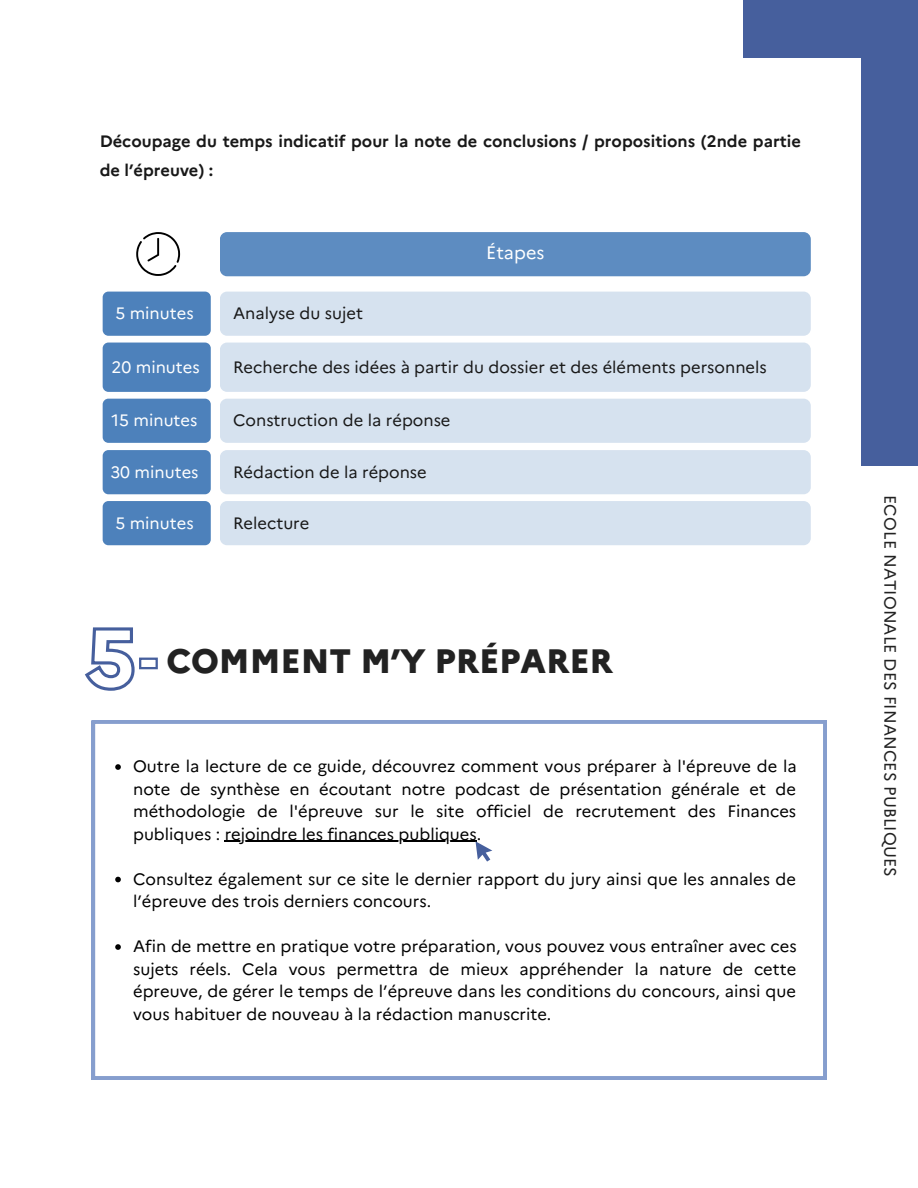
<style>
.page{position:relative;width:918px;height:1188px;background:#fff}
.page>*{position:absolute;margin:0;border:0;box-sizing:border-box;transform-origin:0 0}
.t1{font:800 33.9px "Marianne";color:#222}
.t2{font:18px "Marianne";color:#fff}
.t3{font:16.5px/22.5px "Marianne";color:#000;text-align:justify}
.t4{font:16.5px "Marianne";color:#181818}
.t5{font:700 16.5px/29.2px "Marianne";color:#181818}
.t6{font:16.5px "Marianne";color:#fff}
.t7{font:16.5px "Marianne";letter-spacing:.01em;color:#222}
</style>
<div class="page">
<svg style="left:92px;top:721px;width:734px;height:358px"></svg>
<div style="left:220px;top:399px;width:591px;height:44px;background:#d6e2ef;border-radius:7px"></div>
<div style="left:220px;top:292px;width:591px;height:44px;background:#d6e2ef;border-radius:7px"></div>
<div style="left:220px;top:232px;width:591px;height:44px;background:#5d8cc1;border-radius:7px"></div>
<div style="left:220px;top:450px;width:591px;height:44px;background:#d6e2ef;border-radius:7px"></div>
<div style="left:220px;top:343px;width:591px;height:49px;background:#d6e2ef;border-radius:7px"></div>
<div style="left:220px;top:501px;width:591px;height:44px;background:#d6e2ef;border-radius:7px"></div>
<div style="left:103px;top:399px;width:108px;height:44px;background:#4d81bb;border-radius:6px"></div>
<div style="left:103px;top:292px;width:108px;height:44px;background:#4d81bb;border-radius:6px"></div>
<div style="left:103px;top:450px;width:108px;height:44px;background:#4d81bb;border-radius:6px"></div>
<div style="left:103px;top:343px;width:108px;height:49px;background:#4d81bb;border-radius:6px"></div>
<div style="left:103px;top:501px;width:108px;height:44px;background:#4d81bb;border-radius:6px"></div>
<svg style="left:115px;top:764px;width:6px;height:6px"></svg>
<hr style="left:225px;top:841px;width:252px;height:1px;background:#000">
<svg style="left:115px;top:877px;width:6px;height:5px"></svg>
<svg style="left:115px;top:944px;width:6px;height:6px"></svg>
<svg style="left:476px;top:841px;width:16px;height:21px"></svg>
<svg style="left:136px;top:232px;width:44px;height:44px"></svg>
<svg style="left:85px;top:627px;width:50px;height:64px"></svg>
<div style="left:139px;top:658px;width:19px;height:11px;border:2px solid #465f9d"></div>
<div style="left:853px;top:0;width:65px;height:466px;background:#465f9d"></div>
<svg style="left:743px;top:0;width:118px;height:140px"></svg>
<p class="t5" style="left:100px;top:126px;width:703px">Découpage du temps indicatif pour la note de conclusions / propositions (2nde partie de l’épreuve) :</p>
<p class="t2" style="left:486px;top:241px;width:60px">Étapes</p>
<p class="t6" style="left:115px;top:303px;width:80px">5 minutes</p>
<p class="t4" style="left:233px;top:303px;width:131px">Analyse du sujet</p>
<p class="t6" style="left:112px;top:357px;width:90px">20 minutes</p>
<p class="t4" style="left:233px;top:357px;width:535px">Recherche des idées à partir du dossier et des éléments personnels</p>
<p class="t6" style="left:112px;top:410px;width:87px">15 minutes</p>
<p class="t4" style="left:233px;top:410px;width:219px">Construction de la réponse</p>
<p class="t6" style="left:110px;top:462px;width:90px">30 minutes</p>
<p class="t4" style="left:233px;top:462px;width:195px">Rédaction de la réponse</p>
<p class="t6" style="left:115px;top:513px;width:80px">5 minutes</p>
<p class="t4" style="left:233px;top:513px;width:78px">Relecture</p>
<p class="t1" style="left:166px;top:640px;width:448px">COMMENT M’Y PRÉPARER</p>
<p class="t3" style="left:133px;top:755px;width:665px">Outre la lecture de ce guide, découvrez comment vous préparer à l'épreuve de la note de synthèse en écoutant notre podcast de présentation générale et de méthodologie de l'épreuve sur le site officiel de recrutement des Finances publiques : rejoindre les finances publiques.</p>
<p class="t3" style="left:133px;top:867px;width:664px">Consultez également sur ce site le dernier rapport du jury ainsi que les annales de l’épreuve des trois derniers concours.</p>
<p class="t3" style="left:133px;top:935px;width:665px">Afin de mettre en pratique votre préparation, vous pouvez vous entraîner avec ces sujets réels. Cela vous permettra de mieux appréhender la nature de cette épreuve, de gérer le temps de l’épreuve dans les conditions du concours, ainsi que vous habituer de nouveau à la rédaction manuscrite.</p>
<p class="t7" style="left:901px;top:495px;width:383px;rotate:90deg">ECOLE NATIONALE DES FINANCES PUBLIQUES</p>
</div>
